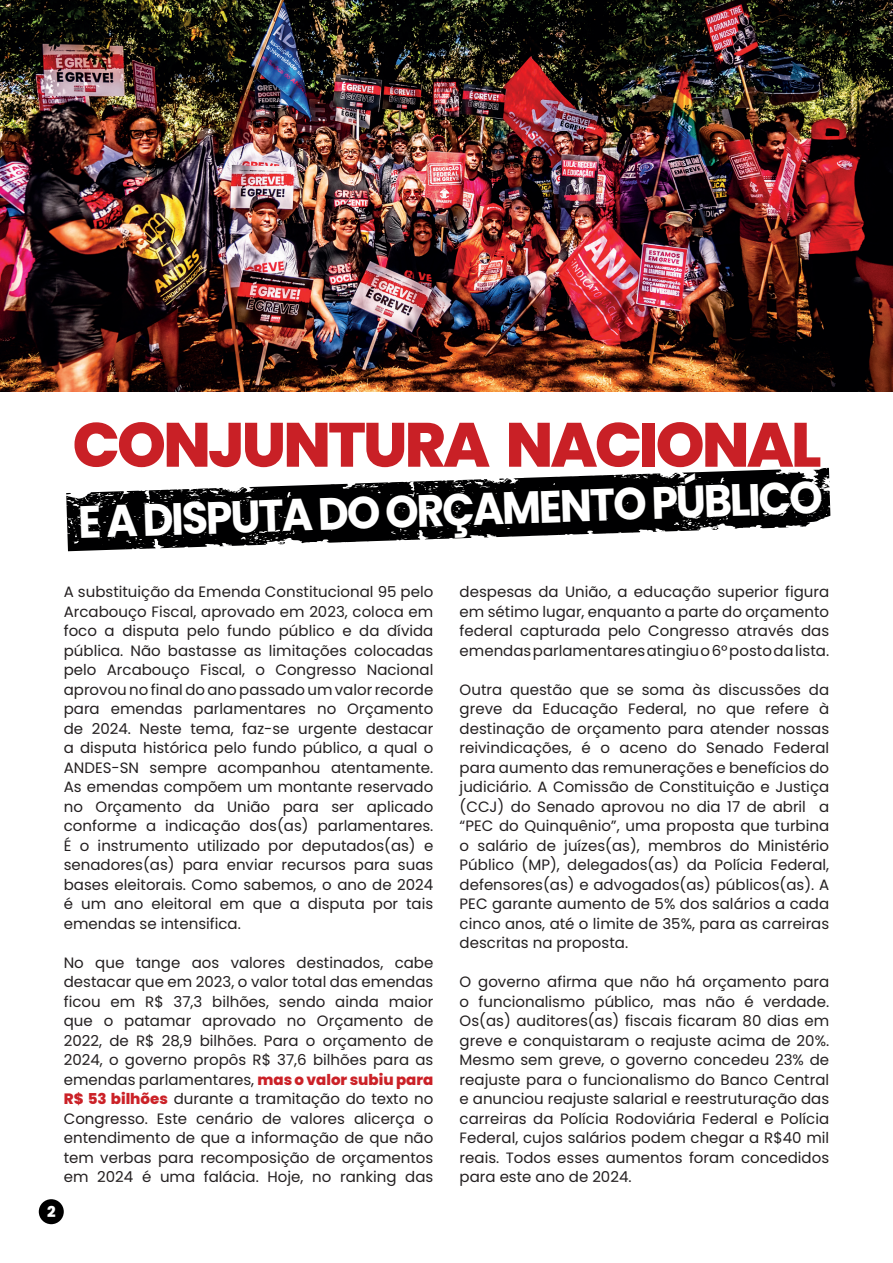
<style>
.page{position:relative;width:893px;height:1263px;background:#fff}
.page>*{position:absolute;margin:0;border:0;box-sizing:border-box;transform-origin:0 0}
.t1{font:800 62.4px "Poppins";letter-spacing:-.045em;color:#c92026}
.t2{font:700 45.3px "Poppins";color:#fff;scale:.94 1}
.t3{font:15px/19.5px "Poppins";color:#231f20;text-align:justify}
.t4{font:800 15px "Poppins";color:#fff}
.s1{font-style:inherit}
.s2{font-weight:800;color:#cb2127}
</style>
<div class="page">
<svg style="left:66px;top:468px;width:764px;height:83px;fill:#000001"></svg>
<svg style="left:711px;top:527px;width:8px;height:3px"></svg>
<svg style="left:787px;top:469px;width:7px;height:2px"></svg>
<svg style="left:823px;top:481px;width:7px;height:9px"></svg>
<img style="left:0;top:0;width:893px;height:391px">
<div style="left:39px;top:1199px;width:25px;height:25px;background:#000;border-radius:50%"></div>
<h1 class="t1" style="left:72px;top:409px;width:751px">CONJUNTURA NACIONAL</h1>
<h2 class="t2" style="left:77px;top:496px;width:794px;rotate:-2deg">E A DISPUTA DO ORÇAMENTO PÚBLICO</h2>
<p class="t4" style="left:47px;top:1203px;width:10px">2</p>
<p class="t3" style="left:64px;top:582px;width:371px"><span class="s1">A</span> substituição da Emenda Constitucional 95 pelo Arcabouço Fiscal, aprovado em 2023, coloca em foco a disputa pelo fundo público e da dívida pública. Não bastasse as limitações colocadas pelo Arcabouço Fiscal, o Congresso Nacional aprovou no final do ano passado um valor recorde para emendas parlamentares no Orçamento de 2024. Neste tema, faz-se urgente destacar a disputa histórica pelo fundo público, a qual o ANDES-SN sempre acompanhou atentamente.<br>As emendas compõem um montante reservado no Orçamento da União para ser aplicado conforme a indicação dos(as) parlamentares.<br>É o instrumento utilizado por deputados(as) e senadores(as) para enviar recursos para suas bases eleitorais. Como sabemos, o ano de 2024 é um ano eleitoral em que a disputa por tais emendas se intensifica.</p>
<p class="t3" style="left:64px;top:953px;width:371px">No que tange aos valores destinados, cabe destacar que em 2023, o valor total das emendas ficou em R$ 37,3 bilhões, sendo ainda maior que o patamar aprovado no Orçamento de 2022, de R$ 28,9 bilhões. Para o orçamento de 2024, o governo propôs R$ 37,6 bilhões para as emendas parlamentares, <span class="s2">mas o valor subiu para R$ 53 bilhões</span> durante a tramitação do texto no Congresso. Este cenário de valores alicerça o entendimento de que a informação de que não tem verbas para recomposição de orçamentos em 2024 é uma falácia. Hoje, no ranking das</p>
<p class="t3" style="left:460px;top:582px;width:371px">despesas da União, a educação superior figura em sétimo lugar, enquanto a parte do orçamento federal capturada pelo Congresso através das emendas parlamentares atingiu o 6º posto da lista.</p>
<p class="t3" style="left:460px;top:680px;width:371px">Outra questão que se soma às discussões da greve da Educação Federal, no que refere à destinação de orçamento para atender nossas reivindicações, é o aceno do Senado Federal para aumento das remunerações e benefícios do judiciário. A Comissão de Constituição e Justiça (CCJ) do Senado aprovou no dia 17 de abril a “PEC do Quinquênio”, uma proposta que turbina o salário de juízes(as), membros do Ministério Público (MP), delegados(as) da Polícia Federal, defensores(as) e advogados(as) públicos(as). A PEC garante aumento de 5% dos salários a cada cinco anos, até o limite de 35%, para as carreiras descritas na proposta.</p>
<p class="t3" style="left:460px;top:972px;width:371px">O governo afirma que não há orçamento para o funcionalismo público, mas não é verdade.<br>Os(as) auditores(as) fiscais ficaram 80 dias em greve e conquistaram o reajuste acima de 20%.<br>Mesmo sem greve, o governo concedeu 23% de reajuste para o funcionalismo do Banco Central e anunciou reajuste salarial e reestruturação das carreiras da Polícia Rodoviária Federal e Polícia Federal, cujos salários podem chegar a R$40 mil reais. Todos esses aumentos foram concedidos para este ano de 2024.</p>
</div>
